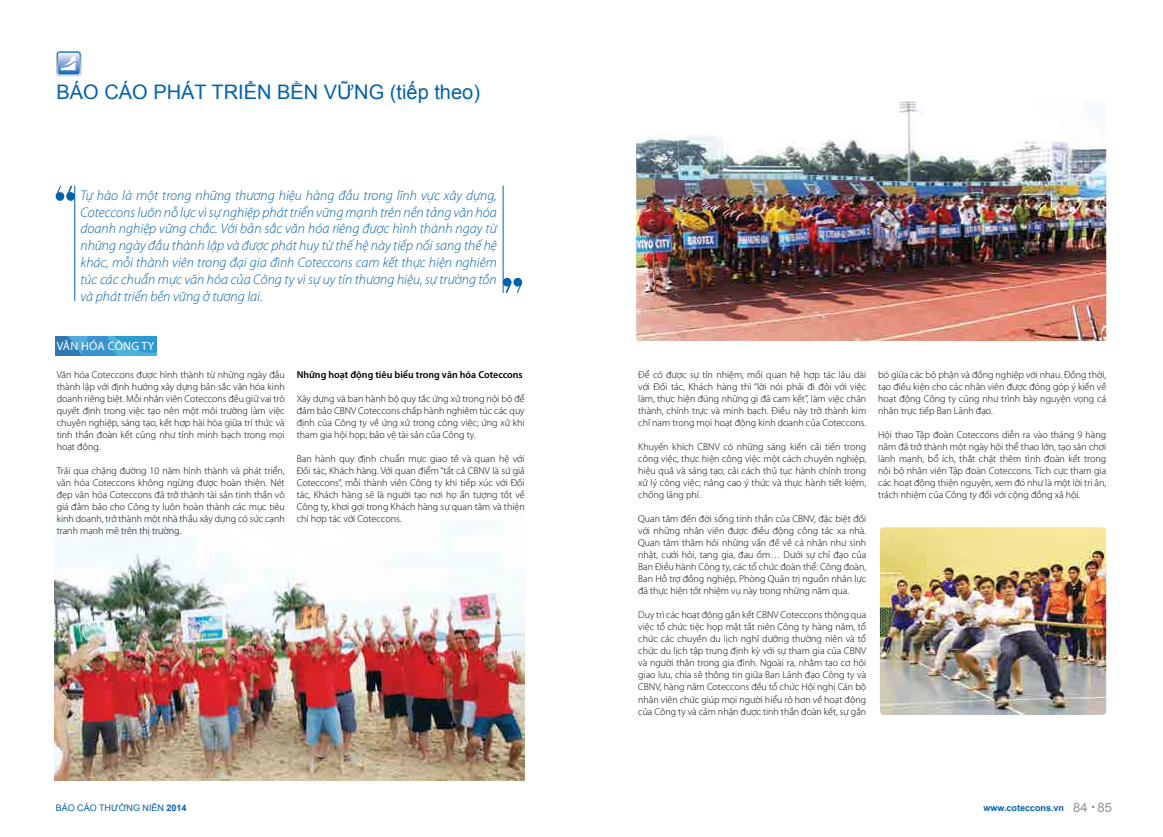
<style>
.page{position:relative;width:1163px;height:837px;background:#fff}
.page>*{position:absolute;margin:0;border:0;box-sizing:border-box;transform-origin:0 0}
.t1{font:20px "Arial";color:#0061af}
.t2{font:italic 300 14px/16.8px "Myriad Pro";color:#0061af;text-align:justify}
.t3{font:12px "Myriad Pro";letter-spacing:.02em;color:#fff}
.t4{font:300 10px/12px "Myriad Pro";color:#000;text-align:justify}
.t5{font:600 10px "Myriad Pro";color:#000}
.t6{font:9px "Arial";color:#0061af}
.t7{font:700 9px "Arial";color:#0061af}
.s1{font-weight:700}
.s2{font-weight:400;font-size:13px;color:#939598}
</style>
<div class="page">
<img style="left:55px;top:522px;width:470px;height:258px">
<hr style="left:74px;top:185px;width:1px;height:115px;background:#0061af">
<hr style="left:503px;top:185px;width:1px;height:108px;background:#0061af">
<div style="left:56px;top:192px;width:8px;height:9px;background:#0061af;border-radius:50%"></div>
<div style="left:66px;top:192px;width:9px;height:9px;background:#0061af;border-radius:50%"></div>
<svg style="left:55px;top:185px;width:17px;height:12px"></svg>
<div style="left:513px;top:278px;width:9px;height:8px;background:#0061af;border-radius:50%"></div>
<div style="left:503px;top:278px;width:8px;height:8px;background:#0061af;border-radius:50%"></div>
<svg style="left:505px;top:282px;width:17px;height:11px"></svg>
<img style="left:879px;top:527px;width:227px;height:187px">
<img style="left:636px;top:101px;width:470px;height:240px">
<div style="left:57px;top:51px;width:24px;height:25px;border:1px solid #b1b4b6;border-radius:3px"></div>
<svg style="left:57px;top:52px;width:24px;height:23px"></svg>
<svg style="left:56px;top:336px;width:100px;height:19px;background:#3996ce"></svg>
<h1 class="t1" style="left:57px;top:78px;width:425px">BÁO CÁO PHÁT TRIỂN BỀN VỮNG (tiếp theo)</h1>
<p class="t2" style="left:80px;top:186px;width:418px">Tự hào là một trong những thương hiệu hàng đầu trong lĩnh vực xây dựng, Coteccons luôn nỗ lực vì sự nghiệp phát triển vững mạnh trên nền tảng văn hóa doanh nghiệp vững chắc. Với bản sắc văn hóa riêng được hình thành ngay từ những ngày đầu thành lập và được phát huy từ thế hệ này tiếp nối sang thế hệ khác, mỗi thành viên trong đại gia đình Coteccons cam kết thực hiện nghiêm túc các chuẩn mực văn hóa của Công ty vì sự uy tín thương hiệu, sự trường tồn và phát triển bền vững ở tương lai.</p>
<p class="t3" style="left:57px;top:338px;width:99px">VĂN HÓA CÔNG TY</p>
<p class="t4" style="left:57px;top:368px;width:229px;text-align:left">Văn hóa Coteccons được hình thành từ những ngày đầu thành lập với định hướng xây dựng bản sắc văn hóa kinh doanh riêng biệt. Mỗi nhân viên Coteccons đều giữ vai trò quyết đị nh trong việc tạo nên một môi trường làm việc chuyên nghiệp, sáng tạo, kết hợp hài hòa giữa trí thức và tinh thần đoàn kết cũng như tính minh bạch trong mọi hoạt động.</p>
<p class="t4" style="left:57px;top:464px;width:229px">Trải qua chặng đường 10 năm hình thành và phát triển, văn hóa Coteccons không ngừng được hoàn thiện. Nét đẹp văn hóa Coteccons đã trở thành tài sản tinh thần vô giá đảm bảo cho Công ty luôn hoàn thành các mục tiêu kinh doanh, trở thành một nhà thầu xây dựng có sức cạnh tranh mạnh mẽ trên thị trường.</p>
<p class="t5" style="left:297px;top:368px;width:227px">Những hoạt động tiêu biểu trong văn hóa Coteccons</p>
<p class="t4" style="left:297px;top:392px;width:229px">Xây dựng và ban hành bộ quy tắc ứng xử trong nội bộ để đảm bảo CBNV Coteccons chấp hành nghiêm túc các quy định của Công ty về ứng xử trong công việc; ứng xử khi tham gia hội họp; bảo vệ tài sản của Công ty.</p>
<p class="t4" style="left:297px;top:452px;width:229px">Ban hành quy định chuẩn mực giao tế và quan hệ với Đối tác, Khách hàng. Với quan điểm “tất cả CBNV là sứ giả Coteccons”, mỗi thành viên Công ty khi tiếp xúc với Đối tác, Khách hàng sẽ là người tạo nơi họ ấn tượng tốt về Công ty, khơi gợi trong Khách hàng sự quan tâm và thiện chí hợp tác với Coteccons.</p>
<p class="t4" style="left:638px;top:368px;width:229px">Để có được sự tín nhiệm, mối quan hệ hợp tác lâu dài với Đối tác, Khách hàng thì “lời nói phải đi đôi với việc làm, thực hiện đúng những gì đã cam kết”, làm việc chân thành, chính trực và minh bạch. Điều này trở thành kim chỉ nam trong mọi hoạt động kinh doanh của Coteccons.</p>
<p class="t4" style="left:638px;top:440px;width:229px">Khuyến khích CBNV có những sáng kiến cải tiến trong công việc, thực hiện công việc một cách chuyên nghiệp, hiệu quả và sáng tạo; cải cách thủ tục hành chính trong xử lý công việc; nâng cao ý thức và thực hành tiết kiệm, chống lãng phí.</p>
<p class="t4" style="left:638px;top:512px;width:229px">Quan tâm đến đời sống tinh thần của CBNV, đặc biệt đối với những nhân viên được điều động công tác xa nhà.<br>Quan tâm thăm hỏi những vấn đề về cá nhân như sinh nhật, cưới hỏi, tang gia, đau ốm… Dưới sự chỉ đạo của Ban Điều hành Công ty, các tổ chức đoàn thể: Công đoàn, Ban Hỗ trợ đồng nghiệp, Phòng Quản trị nguồn nhân lực đã thực hiện tốt nhiệm vụ này trong những năm qua.</p>
<p class="t4" style="left:638px;top:608px;width:229px">Duy trì các hoạt động gắn kết CBNV Coteccons thông qua việc tổ chức tiệc họp mặt tất niên Công ty hàng năm, tổ chức các chuyến du lịch nghỉ dưỡng thường niên và tổ chức du lịch tập trung định kỳ với sự tham gia của CBNV và người thân trong gia đình. Ngoài ra, nhằm tạo cơ hội giao lưu, chia sẻ thông tin giữa Ban Lãnh đạo Công ty và CBNV, hàng năm Coteccons đều tổ chức Hội nghị Cán bộ nhân viên chức giúp mọi người hiểu rõ hơn về hoạt động của Công ty và cảm nhận được tinh thần đoàn kết, sự gắn</p>
<p class="t4" style="left:878px;top:368px;width:229px">bó giữa các bộ phận và đồng nghiệp với nhau. Đồng thời, tạo điều kiện cho các nhân viên được đóng góp ý kiến về hoạt động Công ty cũng như trình bày nguyện vọng cá nhân trực tiếp Ban Lãnh đạo.</p>
<p class="t4" style="left:878px;top:428px;width:229px">Hội thao Tập đoàn Coteccons diễn ra vào tháng 9 hàng năm đã trở thành một ngày hội thể thao lớn, tạo sân chơi lành mạnh, bổ ích, thắt chặt thêm tình đoàn kết trong nội bộ nhân viên Tập đoàn Coteccons. Tích cực tham gia các hoạt động thiện nguyện, xem đó như là một lời tri ân, trách nhiệm của Công ty đối với cộng đồng xã hội.</p>
<p class="t6" style="left:56px;top:801px;width:132px">BÁO CÁO THƯỜNG NIÊN <span class="s1">2014</span></p>
<p class="t7" style="left:983px;top:801px;width:130px">www.coteccons.vn <span class="s2">84 85</span></p>
</div>
